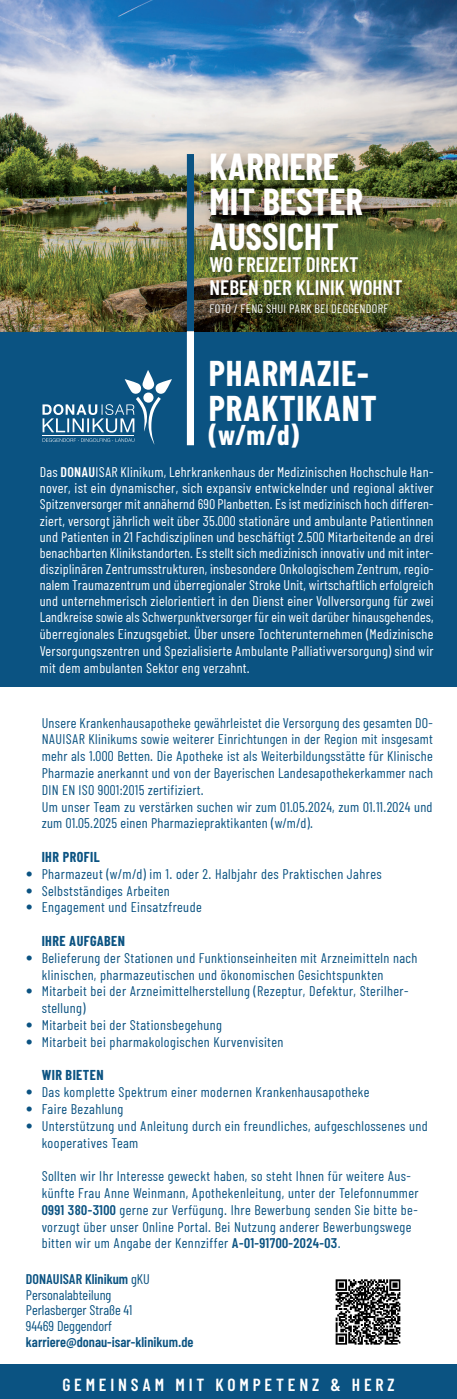
<style>
.page{position:relative;width:457px;height:1399px;background:#fff}
.page>*{position:absolute;margin:0;border:0;box-sizing:border-box;transform-origin:0 0}
.t1{font:700 36.75px/35px "Barlow Condensed";color:#fff}
.t2{font:700 35px "Barlow Condensed";letter-spacing:.02em;color:#fff}
.t3{font:700 28px "Barlow Condensed";color:#fff}
.t4{font:600 21px/22.8px "Barlow Condensed";color:#fff}
.t5{font:600 17.5px "Barlow Condensed";letter-spacing:.22em;color:#fff}
.t6{font:14px/16.8px "Barlow Condensed";letter-spacing:.03em;color:#0b5382}
.t7{font:14px/16.3px "Barlow Condensed";letter-spacing:.02em;color:#fff;text-align:justify}
.t8{font:14px/15.8px "Barlow Condensed";color:#0b5382}
.t9{font:600 14px "Barlow Condensed";color:#0b5382}
.t10{font:700 14px "Barlow Condensed";letter-spacing:.03em;color:#0b5382}
.t11{font:12.25px "Barlow Condensed";letter-spacing:.02em;color:#fff}
.s1{font-weight:600}
.s2{font-family:"Helvetica Neue LT Std"}
</style>
<div class="page">
<img style="left:0;top:0;width:456px;height:332px">
<div style="left:0;top:332px;width:456px;height:355px;background:#0b5382"></div>
<div style="left:203px;top:146px;width:212px;height:180px;background:#231f20;opacity:.33"></div>
<div style="left:187px;top:154px;width:7px;height:177px;background:#0b5382"></div>
<div style="left:187px;top:331px;width:7px;height:114px;background:#fff"></div>
<svg style="left:142px;top:370px;width:12px;height:20px"></svg>
<svg style="left:42px;top:379px;width:130px;height:66px"></svg>
<div style="left:0;top:1364px;width:456px;height:35px;background:#0b5382"></div>
<img style="left:335px;top:1279px;width:66px;height:66px">
<p class="t1" style="left:209px;top:148px;width:131px">KARRIERE</p>
<p class="t1" style="left:209px;top:183px;width:155px">MIT BESTER<br>AUSSICHT</p>
<p class="t4" style="left:209px;top:253px;width:194px">WO FREIZEIT DIREKT<br>NEBEN DER KLINIK WOHNT</p>
<p class="t11" style="left:209px;top:301px;width:180px">FOTO / FENG SHUI PARK BEI DEGGENDORF</p>
<p class="t2" style="left:209px;top:351px;width:161px">PHARMAZIE-</p>
<p class="t2" style="left:209px;top:386px;width:169px">PRAKTIKANT</p>
<p class="t3" style="left:209px;top:418px;width:91px">(w/m/d)</p>
<p class="t7" style="left:40px;top:464px;width:395px">Das <span class="s1">DONAU</span>ISAR Klinikum, Lehrkrankenhaus der Medizinischen Hochschule Han&shy;nover, ist ein dynamischer, sich expansiv entwickelnder und regional aktiver Spitzenversorger mit annähernd 690 Planbetten. Es ist medizinisch hoch differen&shy;ziert, versorgt jährlich weit über 35.000 stationäre und ambulante Patientinnen und Patienten in 21 Fachdisziplinen und beschäftigt 2.500 Mitarbeitende an drei benachbarten Klinikstandorten. Es stellt sich medizinisch innovativ und mit inter&shy;disziplinären Zentrumsstrukturen, insbesondere Onkologischem Zentrum, regio&shy;nalem Traumazentrum und überregionaler Stroke Unit, wirtschaftlich erfolgreich und unternehmerisch zielorientiert in den Dienst einer Vollversorgung für zwei Landkreise sowie als Schwerpunktversorger für ein weit darüber hinausgehendes, überregionales Einzugsgebiet. Über unsere Tochterunternehmen (Medizinische Versorgungszentren und Spezialisierte Ambulante Palliativversorgung) sind wir mit dem ambulanten Sektor eng verzahnt.</p>
<p class="t6" style="left:42px;top:714px;width:392px;text-align:justify">Unsere Krankenhausapotheke gewährleistet die Versorgung des gesamten DO-NAUISAR Klinikums sowie weiterer Einrichtungen in der Region mit insgesamt mehr als 1.000 Betten. Die Apotheke ist als Weiterbildungsstätte für Klinische Pharmazie anerkannt und von der Bayerischen Landesapothekerkammer nach DIN EN ISO 9001:2015 zertifiziert.</p>
<p class="t6" style="left:42px;top:798px;width:392px">Um unser Team zu verstärken suchen wir zum 01.05.2024, zum 01.11.2024 und zum 01.05.2025 einen Pharmaziepraktikanten (w/m/d).</p>
<p class="t10" style="left:42px;top:848px;width:59px">IHR PROFIL</p>
<p class="t6" style="left:26px;top:865px;width:357px"><span class="s2">•</span> Pharmazeut (w/m/d) im 1. oder 2. Halbjahr des Praktischen Jahres</p>
<p class="t6" style="left:26px;top:882px;width:145px"><span class="s2">•</span> Selbstständiges Arbeiten</p>
<p class="t6" style="left:26px;top:899px;width:177px"><span class="s2">•</span> Engagement und Einsatzfreude</p>
<p class="t10" style="left:42px;top:932px;width:85px">IHRE AUFGABEN</p>
<p class="t6" style="left:42px;top:949px;width:377px;text-indent:-16px"><span class="s2">•</span> Belieferung der Stationen und Funktionseinheiten mit Arzneimitteln nach klinischen, pharmazeutischen und ökonomischen Gesichtspunkten</p>
<p class="t6" style="left:42px;top:983px;width:368px;text-indent:-16px"><span class="s2">•</span> Mitarbeit bei der Arzneimittelherstellung (Rezeptur, Defektur, Sterilher&shy;stellung)</p>
<p class="t6" style="left:26px;top:1016px;width:197px"><span class="s2">•</span> Mitarbeit bei der Stationsbegehung</p>
<p class="t6" style="left:26px;top:1033px;width:259px"><span class="s2">•</span> Mitarbeit bei pharmakologischen Kurvenvisiten</p>
<p class="t10" style="left:42px;top:1067px;width:63px">WIR BIETEN</p>
<p class="t6" style="left:26px;top:1083px;width:345px"><span class="s2">•</span> Das komplette Spektrum einer modernen Krankenhausapotheke</p>
<p class="t6" style="left:26px;top:1100px;width:99px"><span class="s2">•</span> Faire Bezahlung</p>
<p class="t6" style="left:42px;top:1117px;width:387px;text-indent:-16px"><span class="s2">•</span> Unterstützung und Anleitung durch ein freundliches, aufgeschlossenes und kooperatives Team</p>
<p class="t6" style="left:42px;top:1167px;width:378px">Sollten wir Ihr Interesse geweckt haben, so steht Ihnen für weitere Aus&shy;künfte Frau Anne Weinmann, Apothekenleitung, unter der Telefonnummer <span class="s1">0991 380-3100</span> gerne zur Verfügung. Ihre Bewerbung senden Sie bitte be&shy;vorzugt über unser Online Portal. Bei Nutzung anderer Bewerbungswege bitten wir um Angabe der Kennziffer <span class="s1">A-01-91700-2024-03</span>.</p>
<p class="t8" style="left:26px;top:1271px;width:125px"><span class="s1">DONAUISAR Klinikum</span> gKU<br>Personalabteilung</p>
<p class="t8" style="left:26px;top:1302px;width:108px">Perlasberger Straße 41<br>94469 Deggendorf</p>
<p class="t9" style="left:26px;top:1333px;width:169px">karriere@donau-isar-klinikum.de</p>
<p class="t5" style="left:62px;top:1373px;width:333px">GEMEINSAM MIT KOMPETENZ &amp; HERZ</p>
</div>
